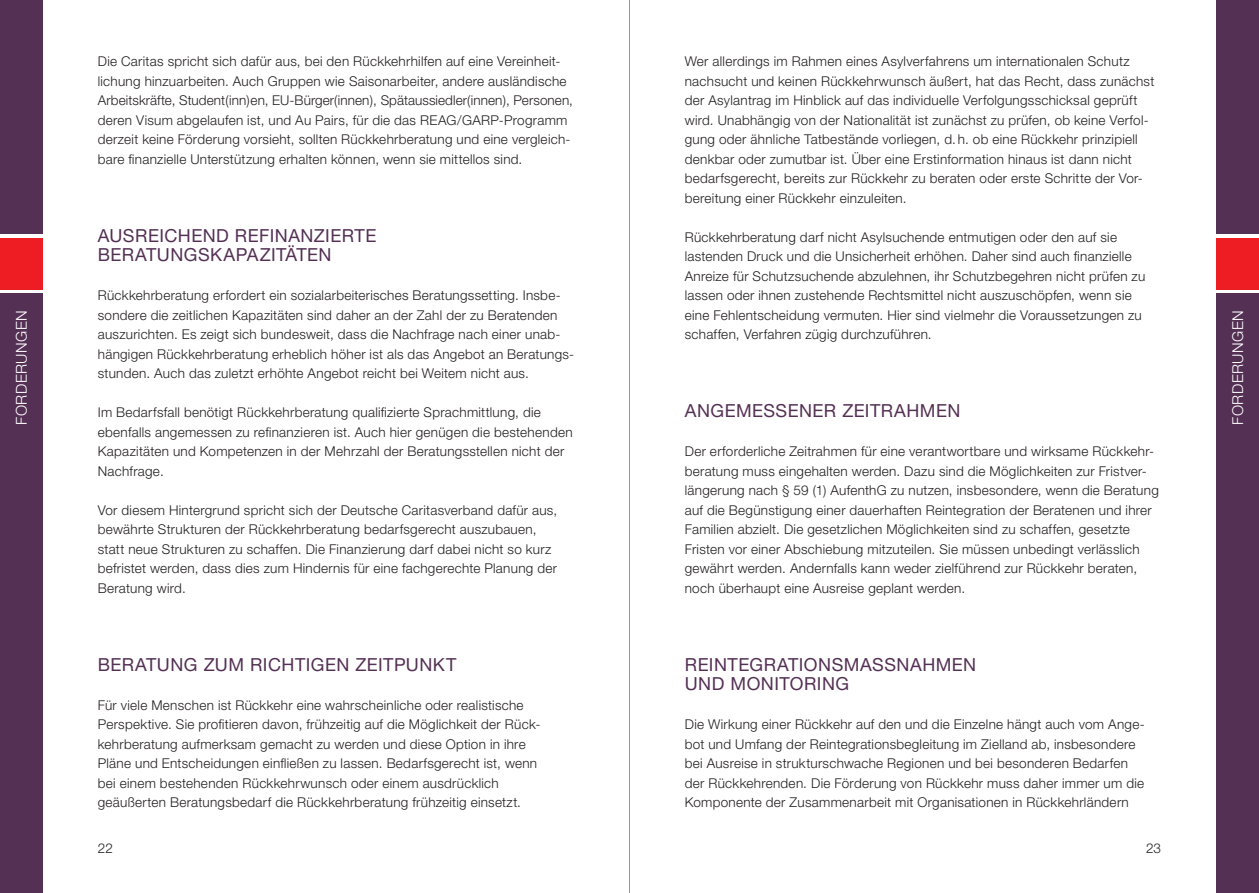
<style>
.page{position:relative;width:1259px;height:893px;background:#fff}
.page>*{position:absolute;margin:0;border:0;box-sizing:border-box;transform-origin:0 0}
.t1{font:18px/19.5px "Helvetica Neue";letter-spacing:.025em;color:#543054}
.t2{font:300 15px "Helvetica Neue";letter-spacing:.03em;color:#fff}
.t3{font:300 13.5px/19.5px "Helvetica Neue";letter-spacing:.02em;color:#231f20}
</style>
<div class="page">
<div style="left:0;top:0;width:43px;height:234px;background:#543054"></div>
<div style="left:0;top:293px;width:43px;height:600px;background:#543054"></div>
<div style="left:0;top:238px;width:43px;height:51px;background:#ee1d23"></div>
<div style="left:1216px;top:0;width:43px;height:234px;background:#543054"></div>
<div style="left:1216px;top:293px;width:43px;height:600px;background:#543054"></div>
<div style="left:1216px;top:238px;width:43px;height:51px;background:#ee1d23"></div>
<hr style="left:629px;top:0;width:1px;height:893px;background:#939598">
<p class="t3" style="left:685px;top:51px;width:471px">Wer allerdings im Rahmen eines Asylverfahrens um internationalen Schutz nachsucht und keinen Rückkehrwunsch äußert, hat das Recht, dass zunächst der Asylantrag im Hinblick auf das individuelle Verfolgungsschicksal geprüft wird. Unabhängig von der Nationalität ist zunächst zu prüfen, ob keine Verfol&shy;gung oder ähnliche Tatbestände vorliegen, d. h. ob eine Rückkehr prinzipiell denkbar oder zumutbar ist. Über eine Erstinformation hinaus ist dann nicht bedarfsgerecht, bereits zur Rückkehr zu beraten oder erste Schritte der Vor&shy;bereitung einer Rückkehr einzuleiten.</p>
<p class="t3" style="left:685px;top:227px;width:462px">Rückkehrberatung darf nicht Asylsuchende entmutigen oder den auf sie lastenden Druck und die Unsicherheit erhöhen. Daher sind auch finanzielle Anreize für Schutzsuchende abzulehnen, ihr Schutzbegehren nicht prüfen zu lassen oder ihnen zustehende Rechtsmittel nicht auszuschöpfen, wenn sie eine Fehlentscheidung vermuten. Hier sind vielmehr die Voraussetzungen zu schaffen, Verfahren zügig durchzuführen.</p>
<p class="t3" style="left:98px;top:51px;width:476px">Die Caritas spricht sich dafür aus, bei den Rückkehrhilfen auf eine Vereinheit&shy;lichung hinzuarbeiten. Auch Gruppen wie Saisonarbeiter, andere ausländische Arbeitskräfte, Student(inn)en, EU -Bürger(innen), Spätaussiedler(innen), Personen, deren Visum abgelaufen ist, und Au Pairs, für die das REAG/GARP-Programm derzeit keine Förderung vorsieht, sollten Rückkehrberatung und eine vergleich&shy;bare finanzielle Unterstützung erhalten können, wenn sie mittellos sind.</p>
<h1 class="t1" style="left:98px;top:225px;width:280px">AUSREICH END REFINANZIERTE<br>BERATUNGSKAPA</h1>
<h1 class="t1" style="left:260px;top:245px;width:73px">ZITÄTEN</h1>
<p class="t3" style="left:98px;top:285px;width:478px">Rückkehrberatung erfordert ein sozialarbeiterisches Beratungssetting. Insbe&shy;sondere die zeitlichen Kapazitäten sind daher an der Zahl der zu Beratenden auszurichten. Es zeigt sich bundesweit, dass die Nachfrage nach einer unab&shy;hängigen Rückkehrberatung erheblich höher ist als das Angebot an Beratungs&shy;stunden. Auch das zuletzt erhöhte Angebot reicht bei Weitem nicht aus.</p>
<p class="t3" style="left:98px;top:402px;width:476px">Im Bedarfsfall benötigt Rückkehrberatung qualifizierte Sprachmittlung, die ebenfalls angemessen zu refinanzieren ist. Auch hier genügen die bestehenden Kapazitäten und Kompetenzen in der Mehrzahl der Beratungsstellen nicht der Nachfrage.</p>
<p class="t3" style="left:98px;top:500px;width:461px">Vor diesem Hintergrund spricht sich der Deutsche Caritasverband dafür aus, bewährte Strukturen der Rückkehrberatung bedarfsgerecht auszubauen, statt neue Strukturen zu schaffen. Die Finanzierung darf dabei nicht so kurz befristet werden, dass dies zum Hindernis für eine fachgerechte Planung der Beratung wird.</p>
<p class="t2" style="left:12px;top:425px;width:116px;rotate:-90deg">Forderungen</p>
<p class="t2" style="left:1228px;top:425px;width:116px;rotate:-90deg">Forderungen</p>
<h1 class="t1" style="left:685px;top:401px;width:210px">ANG EMESSENER ZEITRAH</h1>
<h1 class="t1" style="left:920px;top:401px;width:42px">MEN</h1>
<p class="t3" style="left:685px;top:441px;width:475px">Der erforderliche Zeitrahmen für eine verantwortbare und wirksame Rückkehr&shy;beratung muss eingehalten werden. Dazu sind die Möglichkeiten zur Fristver&shy;längerung nach § 59 (1) AufenthG zu nutzen, insbesondere, wenn die Beratung auf die Begünstigung einer dauerhaften Reintegration der Beratenen und ihrer Familien abzielt. Die gesetzlichen Möglichkeiten sind zu schaffen, gesetzte Fristen vor einer Abschiebung mitzuteilen. Sie müssen unbedingt verlässlich gewährt werden. Andernfalls kann weder zielführend zur Rückkehr beraten, noch überhaupt eine Ausreise geplant werden.</p>
<h1 class="t1" style="left:98px;top:654px;width:360px">BERATUNG ZUM RICHTIG EN ZEITPUNKT</h1>
<p class="t3" style="left:98px;top:695px;width:444px">Für viele Menschen ist Rückkehr eine wahrscheinliche oder realistische Perspektive. Sie profitieren davon, frühzeitig auf die Möglichkeit der Rück&shy;kehrberatung aufmerksam gemacht zu werden und diese Option in ihre Pläne und Entscheidungen einfließen zu lassen. Bedarfsgerecht ist, wenn bei einem bestehenden Rückkehrwunsch oder einem ausdrücklich geäußerten Beratungsbedarf die Rückkehrberatung frühzeitig einsetzt.</p>
<h1 class="t1" style="left:685px;top:654px;width:79px">REINTEGRA</h1>
<h1 class="t1" style="left:788px;top:654px;width:85px">TIONSMASS</h1>
<h1 class="t1" style="left:896px;top:654px;width:81px">NAHMEN</h1>
<h1 class="t1" style="left:685px;top:674px;width:162px">UND MONITORING</h1>
<p class="t3" style="left:685px;top:714px;width:461px">Die Wirkung einer Rückkehr auf den und die Einzelne hängt auch vom Ange&shy;bot und Umfang der Reintegrationsbegleitung im Zielland ab, insbesondere bei Ausreise in strukturschwache Regionen und bei besonderen Bedarfen der Rückkehrenden. Die Förderung von Rückkehr muss daher immer um die Komponente der Zusammenarbeit mit Organisationen in Rückkehrländern</p>
<p class="t3" style="left:98px;top:838px;width:17px">22</p>
<p class="t3" style="left:1146px;top:838px;width:17px">23</p>
</div>
